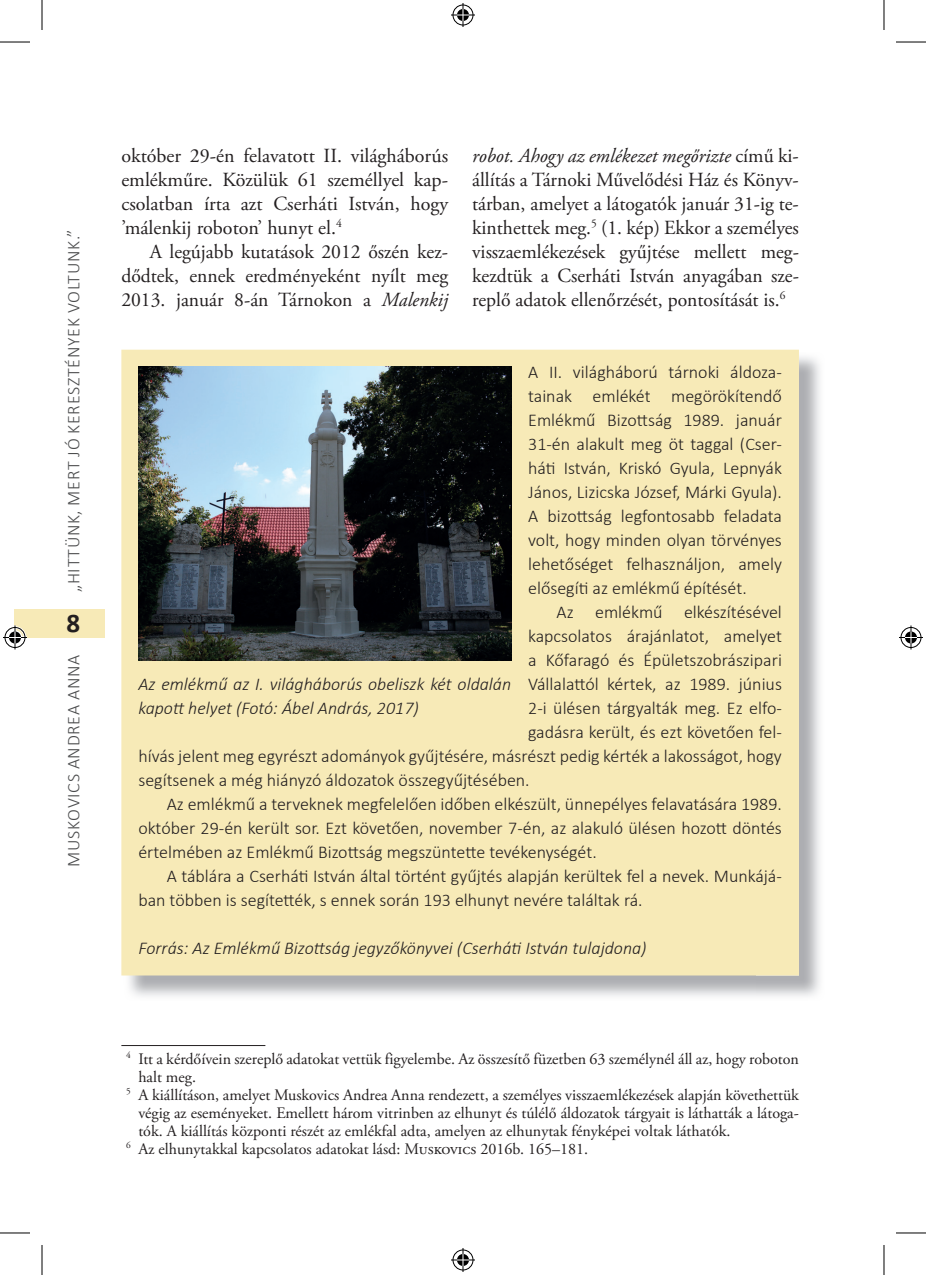
<style>
.page{position:relative;width:926px;height:1275px;background:#fff}
.page>*{position:absolute;margin:0;border:0;box-sizing:border-box;transform-origin:0 0}
.t1{font:700 27px "Calibri";color:#231f20}
.t2{font:20px/24px "Adobe Garamond Pro";color:#231f20;text-align:justify}
.t3{font:300 18px/24px "Calibri";color:#231f20;text-align:justify}
.t4{font:italic 300 18px/24px "Calibri";color:#231f20}
.t5{font:300 18px "Calibri";letter-spacing:.04em;color:#4b4c4d}
.t6{font:16px "Adobe Garamond Pro";color:#231f20}
.s1{font-style:italic}
</style>
<div class="page">
<div style="left:14px;top:609px;width:90px;height:28px;background:#f7eab7"></div>
<div style="left:121px;top:350px;width:678px;height:625px;background:#f7eab7"></div>
<img style="left:138px;top:367px;width:373px;height:293px">
<hr style="left:121px;top:1045px;width:144px;height:1px;background:#231f20">
<hr style="left:0;top:42px;width:30px;height:1px;background:#000">
<hr style="left:896px;top:42px;width:30px;height:1px;background:#000">
<hr style="left:0;top:1232px;width:30px;height:1px;background:#000">
<hr style="left:896px;top:1232px;width:30px;height:1px;background:#000">
<hr style="left:42px;top:0;width:1px;height:30px;background:#000">
<hr style="left:42px;top:1245px;width:1px;height:30px;background:#000">
<hr style="left:884px;top:0;width:1px;height:30px;background:#000">
<hr style="left:884px;top:1245px;width:1px;height:30px;background:#000">
<svg style="left:451px;top:3px;width:24px;height:24px"></svg>
<svg style="left:451px;top:1248px;width:24px;height:24px"></svg>
<svg style="left:3px;top:625px;width:24px;height:24px"></svg>
<svg style="left:899px;top:625px;width:24px;height:24px"></svg>
<p class="t5" style="left:62px;top:592px;width:364px;rotate:-90deg">„HITTÜNK, MERT JÓ KERESZTÉNYEK VOLTUNK.”</p>
<h1 class="t1" style="left:66px;top:604px;width:15px">8</h1>
<p class="t5" style="left:62px;top:866px;width:213px;rotate:-90deg">MUSKOVICS ANDREA ANNA</p>
<p class="t2" style="left:121px;top:144px;width:328px">október 29-én felavatott II. világháborús emlékműre. Közülük 61 személlyel kap&shy;csolatban írta azt Cserháti István, hogy ’málenkij roboton’ hunyt el.<sup>4</sup></p>
<p class="t2" style="left:121px;top:240px;width:328px;text-indent:28px">A legújabb kutatások 2012 őszén kez&shy;dődtek, ennek eredményeként nyílt meg 2013. január 8-án Tárnokon a <span class="s1">Malenkij</span></p>
<p class="t2" style="left:472px;top:144px;width:328px"><span class="s1">robot. Ahogy az emlékezet megőrizte</span> című ki&shy;állítás a Tárnoki Művelődési Ház és Könyv&shy;tárban, amelyet a látogatók január 31-ig te&shy;kinthettek meg.<sup>5</sup> (1. kép) Ekkor a személyes visszaemlékezések gyűjtése mellett meg&shy;kezdtük a Cserháti István anyagában sze&shy;replő adatok ellenőrzését, pontosítását is.<sup>6</sup></p>
<p class="t3" style="left:528px;top:360px;width:255px">A II. világháború tárnoki áldoza&shy;tainak emlékét megörökítendő Emlékmű Bizottság 1989. január 31-én alakult meg öt taggal (Cser&shy;háti István, Kriskó Gyula, Lepnyák János, Lizicska József, Márki Gyula).<br>A bizottság legfontosabb feladata volt, hogy minden olyan törvényes lehetőséget felhasználjon, amely elősegíti az emlékmű építését.</p>
<p class="t3" style="left:556px;top:600px;width:227px">Az emlékmű elkészítésével</p>
<p class="t3" style="left:528px;top:624px;width:255px">kapcsolatos árajánlatot, amelyet</p>
<p class="t3" style="left:528px;top:648px;width:255px">a Kőfaragó és Épületszobrászipari</p>
<p class="t3" style="left:528px;top:672px;width:255px">Vállalattól kértek, az 1989. június</p>
<p class="t3" style="left:528px;top:696px;width:255px">2-i ülésen tárgyalták meg. Ez elfo-</p>
<p class="t3" style="left:528px;top:720px;width:255px">gadásra került, és ezt követően fel-</p>
<p class="t3" style="left:138px;top:744px;width:645px">hívás jelent meg egyrészt adományok gyűjtésére, másrészt pedig kérték a lakosságot, hogy</p>
<p class="t3" style="left:138px;top:768px;width:393px">segítsenek a még hiányzó áldozatok összegyűjtésében.</p>
<p class="t3" style="left:167px;top:792px;width:617px">Az emlékmű a terveknek megfelelően időben elkészült, ünnepélyes felavatására 1989.</p>
<p class="t3" style="left:138px;top:816px;width:645px">október 29-én került sor. Ezt követően, november 7-én, az alakuló ülésen hozott döntés</p>
<p class="t3" style="left:138px;top:840px;width:460px">értelmében az Emlékmű Bizottság megszüntette tevékenységét.</p>
<p class="t3" style="left:167px;top:864px;width:617px">A táblára a Cserháti István által történt gyűjtés alapján kerültek fel a nevek. Munkájá-</p>
<p class="t3" style="left:138px;top:888px;width:506px">ban többen is segítették, s ennek során 193 elhunyt nevére találtak rá.</p>
<p class="t4" style="left:138px;top:936px;width:510px">Forrás: Az Emlékmű Bizottság jegyzőkönyvei (Cserháti István tulajdona)</p>
<p class="t4" style="left:138px;top:672px;width:374px">Az emlékmű az I. világháborús obeliszk két oldalán kapott helyet (Fotó: Ábel András, 2017)</p>
<p class="t6" style="left:126px;top:1049px;width:674px"><sup>4</sup> Itt a kérdőívein szereplő adatokat vettük figyelembe. Az összesítő füzetben 63 személynél áll az, hogy roboton</p>
<p class="t6" style="left:138px;top:1067px;width:59px">halt meg.</p>
<p class="t6" style="left:126px;top:1085px;width:675px"><sup>5</sup> A kiállításon, amelyet Muskovics Andrea Anna rendezett, a személyes visszaemlékezések alapján követhettük</p>
<p class="t6" style="left:138px;top:1103px;width:662px">végig az eseményeket. Emellett három vitrinben az elhunyt és túlélő áldozatok tárgyait is láthatták a látoga-</p>
<p class="t6" style="left:138px;top:1121px;width:594px">tók. A kiállítás központi részét az emlékfal adta, amelyen az elhunytak fényképei voltak láthatók.</p>
<p class="t6" style="left:126px;top:1139px;width:464px"><sup>6</sup> Az elhunytakkal kapcsolatos adatokat lásd: Muskovics 2016b. 165–181.</p>
</div>
